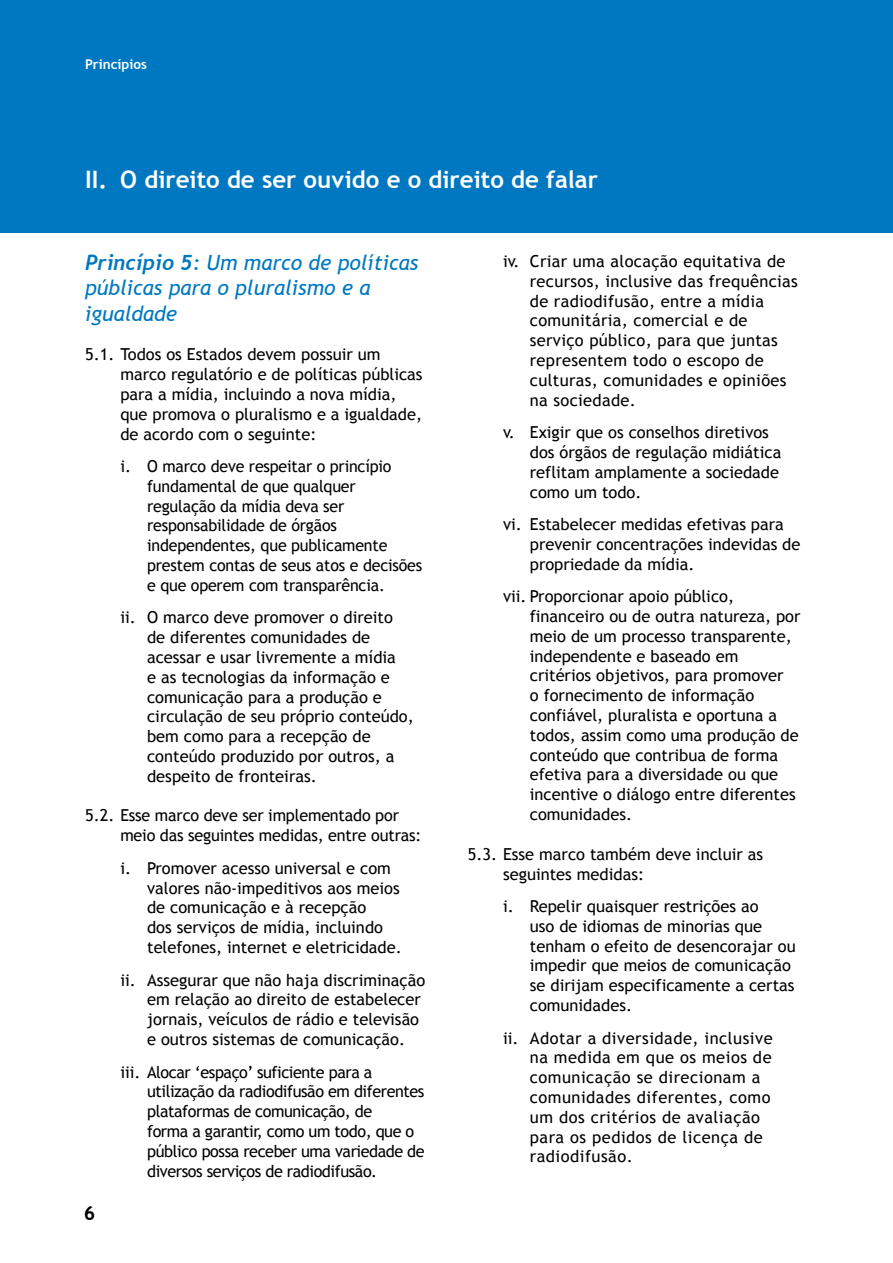
<style>
.page{position:relative;width:893px;height:1263px;background:#fff}
.page>*{position:absolute;margin:0;border:0;box-sizing:border-box;transform-origin:0 0}
.t1{font:700 24px "Trebuchet MS";color:#fff}
.t2{font:italic 21px/25.2px "Trebuchet MS";color:#0078c1}
.t3{font:16.5px/19.8px "Trebuchet MS";color:#000}
.t4{font:16.5px/19.8px "Trebuchet MS";letter-spacing:.02em;color:#000}
.t5{font:16.5px/19.8px "Trebuchet MS";letter-spacing:-.025em;color:#000}
.t6{font:16.5px/19.8px "Trebuchet MS";letter-spacing:.03em;color:#000}
.t7{font:700 13.5px "Trebuchet MS";color:#fff}
.s1{font-family:"Trebuchet";font-weight:700}
</style>
<div class="page">
<div style="left:0;top:0;width:893px;height:232px;background:#0078c1"></div>
<p class="t7" style="left:85px;top:56px;width:63px">Princípios</p>
<h1 class="t1" style="left:85px;top:164px;width:514px">II. O direito de ser ouvido e o direito de falar</h1>
<p class="t2" style="left:85px;top:250px;width:335px"><span class="s1">Princípio 5</span>: Um marco de políticas públicas para o pluralismo e a igualdade</p>
<p class="t3" style="left:120px;top:345px;width:304px;text-indent:-35px">5.1. Todos os Estados devem possuir um marco regulatório e de políticas públicas para a mídia, incluindo a nova mídia, que promova o pluralismo e a igualdade, de acordo com o seguinte:</p>
<p class="t3" style="left:147px;top:456px;width:277px;text-indent:-27px">i. O marco deve respeitar o princípio fundamental de que qualquer regulação da mídia deva ser responsabilidade de órgãos independentes, que publicamente prestem contas de seus atos e decisões e que operem com transparência.</p>
<p class="t3" style="left:147px;top:608px;width:268px;text-indent:-27px">ii. O marco deve promover o direito de diferentes comunidades de acessar e usar livremente a mídia<br>e as tecnologias da informação e comunicação para a produção e circulação de seu próprio conteúdo, bem como para a recepção de conteúdo produzido por outros, a despeito de fronteiras.</p>
<p class="t3" style="left:120px;top:806px;width:303px;text-indent:-35px">5.2. Esse marco deve ser implementado por meio das seguintes medidas, entre outras:</p>
<p class="t3" style="left:147px;top:858px;width:256px;text-indent:-27px">i. Promover acesso universal e com valores não-impeditivos aos meios de comunicação e à recepção<br>dos serviços de mídia, incluindo telefones, internet e eletricidade.</p>
<p class="t3" style="left:147px;top:970px;width:280px;text-indent:-27px">ii. Assegurar que não haja discriminação em relação ao direito de estabelecer jornais, veículos de rádio e televisão e outros sistemas de comunicação.</p>
<p class="t5" style="left:147px;top:1062px;width:279px;text-indent:-27px">iii. Alocar ‘espaço’ suficiente para a utilização da radiodifusão em diferentes plataformas de comunicação, de<br>forma a garantir, como um todo, que o público possa receber uma variedade de diversos serviços de radiodifusão.</p>
<p class="t4" style="left:530px;top:251px;width:270px;text-indent:-27px">iv. Criar uma alocação equitativa de recursos, inclusive das frequências de radiodifusão, entre a mídia comunitária, comercial e de serviço público, para que juntas representem todo o escopo de culturas, comunidades e opiniões na sociedade.</p>
<p class="t3" style="left:530px;top:423px;width:253px;text-indent:-27px">v. Exigir que os conselhos diretivos dos órgãos de regulação midiática reflitam amplamente a sociedade como um todo.</p>
<p class="t3" style="left:530px;top:515px;width:272px;text-indent:-27px">vi. Estabelecer medidas efetivas para prevenir concentrações indevidas de propriedade da mídia.</p>
<p class="t3" style="left:530px;top:587px;width:272px;text-indent:-27px">vii. Proporcionar apoio público, financeiro ou de outra natureza, por meio de um processo transparente, independente e baseado em critérios objetivos, para promover<br>o fornecimento de informação confiável, pluralista e oportuna a todos, assim como uma produção de conteúdo que contribua de forma efetiva para a diversidade ou que incentive o diálogo entre diferentes comunidades.</p>
<p class="t3" style="left:503px;top:844px;width:262px;text-indent:-35px">5.3. Esse marco também deve incluir as seguintes medidas:</p>
<p class="t3" style="left:530px;top:896px;width:267px;text-indent:-27px">i. Repelir quaisquer restrições ao<br>uso de idiomas de minorias que tenham o efeito de desencorajar ou impedir que meios de comunicação se dirijam especificamente a certas comunidades.</p>
<p class="t6" style="left:530px;top:1028px;width:244px;text-indent:-27px">ii. Adotar a diversidade, inclusive na medida em que os meios de comunicação se direcionam a comunidades diferentes, como um dos critérios de avaliação para os pedidos de licença de radiodifusão.</p>
</div>
